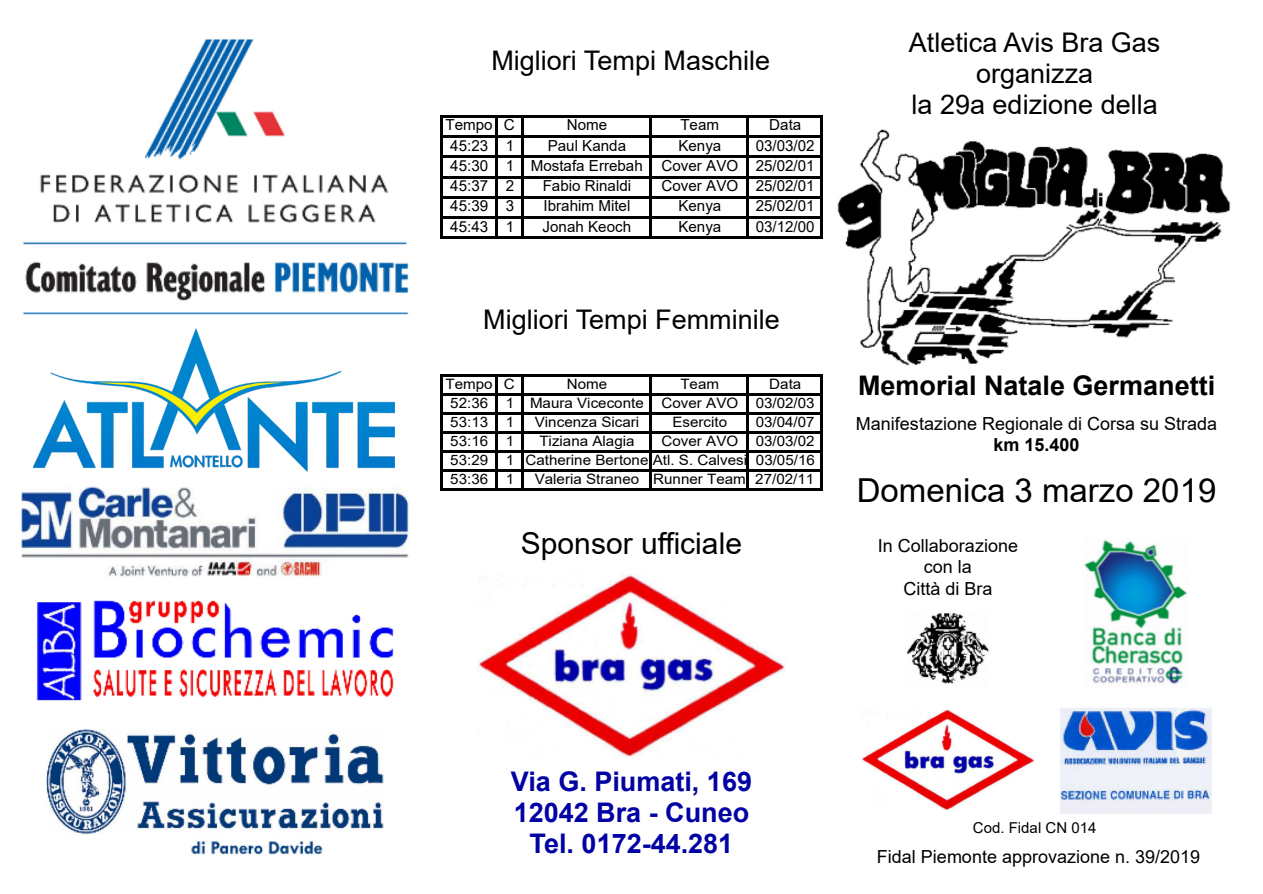
<style>
.page{position:relative;width:1263px;height:894px;background:#fff}
.page>*{position:absolute;margin:0;border:0;box-sizing:border-box;transform-origin:0 0}
.t1{font:33px "Arial";color:#000}
.t2{font:30px "Arial";color:#000}
.t3{font:27px/30.9px "Arial";color:#000;text-align:center}
.t4{font:700 27px/30.9px "Arial";color:#0201a3;text-align:center}
.t5{font:700 27px "Arial";color:#000}
.t6{font:18px/21.6px "Arial";color:#000;text-align:center}
.t7{font:700 18px "Arial";color:#000}
.t8{font:15.15px/20.2px "Arial";color:#000;text-align:justify}
.t9{font:15px "Arial";color:#000}
.t10{font:14.25px/19px "Arial";color:#000;scale:1.06 1}
</style>
<div class="page">
<img style="left:1061px;top:708px;width:150px;height:104px">
<img style="left:862px;top:709px;width:172px;height:101px">
<img style="left:907px;top:613px;width:83px;height:71px">
<img style="left:1084px;top:540px;width:103px;height:144px">
<img style="left:478px;top:574px;width:307px;height:183px">
<img style="left:837px;top:129px;width:394px;height:237px">
<img style="left:46px;top:729px;width:338px;height:126px">
<img style="left:36px;top:600px;width:358px;height:101px">
<img style="left:21px;top:486px;width:388px;height:91px">
<img style="left:22px;top:39px;width:387px;height:275px">
<hr style="left:440px;top:115px;width:3px;height:124px;background:#000">
<hr style="left:495px;top:117px;width:3px;height:122px;background:#000">
<hr style="left:521px;top:117px;width:3px;height:122px;background:#000">
<hr style="left:649px;top:117px;width:3px;height:122px;background:#000">
<hr style="left:747px;top:117px;width:2px;height:122px;background:#000">
<hr style="left:820px;top:117px;width:3px;height:122px;background:#000">
<hr style="left:443px;top:115px;width:380px;height:2px;background:#000">
<hr style="left:443px;top:135px;width:380px;height:3px;background:#000">
<hr style="left:443px;top:156px;width:380px;height:2px;background:#000">
<hr style="left:443px;top:176px;width:380px;height:2px;background:#000">
<hr style="left:443px;top:196px;width:380px;height:2px;background:#000">
<hr style="left:443px;top:216px;width:380px;height:3px;background:#000">
<hr style="left:443px;top:236px;width:380px;height:3px;background:#000">
<hr style="left:440px;top:374px;width:3px;height:116px;background:#000">
<hr style="left:495px;top:376px;width:3px;height:114px;background:#000">
<hr style="left:521px;top:376px;width:3px;height:114px;background:#000">
<hr style="left:649px;top:376px;width:3px;height:114px;background:#000">
<hr style="left:747px;top:376px;width:2px;height:114px;background:#000">
<hr style="left:820px;top:376px;width:3px;height:114px;background:#000">
<hr style="left:443px;top:374px;width:380px;height:2px;background:#000">
<hr style="left:443px;top:393px;width:380px;height:2px;background:#000">
<hr style="left:443px;top:412px;width:380px;height:2px;background:#000">
<hr style="left:443px;top:431px;width:380px;height:2px;background:#000">
<hr style="left:443px;top:450px;width:380px;height:2px;background:#000">
<hr style="left:443px;top:469px;width:380px;height:2px;background:#000">
<hr style="left:443px;top:488px;width:380px;height:2px;background:#000">
<img style="left:34px;top:328px;width:360px;height:143px">
<h3 class="t3" style="left:491px;top:47px;width:280px">Migliori Tempi Maschile</h3>
<p class="t8" style="left:446px;top:116px;width:71px">Tempo C</p>
<p class="t8" style="left:567px;top:116px;width:42px">Nome</p>
<p class="t8" style="left:680px;top:116px;width:40px">Team</p>
<p class="t8" style="left:769px;top:116px;width:34px">Data</p>
<p class="t8" style="left:450px;top:136px;width:65px">45:23 1</p>
<p class="t8" style="left:548px;top:136px;width:80px">Paul Kanda</p>
<p class="t8" style="left:678px;top:136px;width:44px">Kenya</p>
<p class="t8" style="left:450px;top:136px;width:366px;text-indent:305px">03/03/02<br>45:30 1 Mostafa Errebah Cover AVO 25/02/01<br>45:37 2</p>
<p class="t8" style="left:543px;top:177px;width:90px">Fabio Rinaldi</p>
<p class="t8" style="left:662px;top:177px;width:155px">Cover AVO 25/02/01</p>
<p class="t8" style="left:450px;top:197px;width:65px">45:39 3</p>
<p class="t8" style="left:544px;top:197px;width:88px">Ibrahim Mitel</p>
<p class="t8" style="left:678px;top:197px;width:44px">Kenya</p>
<p class="t8" style="left:756px;top:197px;width:60px">25/02/01</p>
<p class="t8" style="left:450px;top:217px;width:65px">45:43 1</p>
<p class="t8" style="left:543px;top:217px;width:90px">Jonah Keoch</p>
<p class="t8" style="left:678px;top:217px;width:44px">Kenya</p>
<p class="t8" style="left:756px;top:217px;width:60px">03/12/00</p>
<h3 class="t3" style="left:483px;top:306px;width:298px">Migliori Tempi Femminile</h3>
<p class="t10" style="left:446px;top:375px;width:67px">Tempo C</p>
<p class="t10" style="left:567px;top:375px;width:40px">Nome</p>
<p class="t10" style="left:680px;top:375px;width:38px">Team</p>
<p class="t10" style="left:450px;top:375px;width:345px;text-indent:319px">Data<br>52:36 1 Maura Viceconte Cover AVO 03/02/03<br>53:13 1</p>
<p class="t10" style="left:535px;top:413px;width:100px">Vincenza Sicari</p>
<p class="t10" style="left:672px;top:413px;width:53px">Esercito</p>
<p class="t10" style="left:756px;top:413px;width:57px">03/04/07</p>
<p class="t10" style="left:450px;top:432px;width:345px;text-align:justify;text-indent:211px">Cover AVO 03/03/02<br>53:29 1 Catherine Bertone Atl. S. Calvesi 03/05/16<br>53:36 1</p>
<p class="t10" style="left:450px;top:432px;width:62px">53:16 1</p>
<p class="t10" style="left:539px;top:432px;width:91px">Tiziana Alagia</p>
<p class="t10" style="left:535px;top:470px;width:265px">Valeria Straneo Runner Team 27/02/11</p>
<h2 class="t2" style="left:521px;top:532px;width:223px">Sponsor ufficiale</h2>
<h3 class="t3" style="left:909px;top:30px;width:253px">Atletica Avis Bra Gas organizza<br>la 29a edizione della</h3>
<h3 class="t5" style="left:858px;top:375px;width:359px">Memorial Natale Germanetti</h3>
<p class="t6" style="left:856px;top:414px;width:363px">Manifestazione Regionale di Corsa su Strada</p>
<p class="t7" style="left:993px;top:438px;width:88px">km 15.400</p>
<h1 class="t1" style="left:857px;top:477px;width:361px">Domenica 3 marzo 2019</h1>
<p class="t6" style="left:878px;top:536px;width:142px">In Collaborazione con la<br>Città di Bra</p>
<h3 class="t4" style="left:511px;top:768px;width:243px">Via G. Piumati, 169<br>12042 Bra - Cuneo<br>Tel. 0172-44.281</h3>
<p class="t9" style="left:973px;top:822px;width:125px">Cod. Fidal CN 014</p>
<p class="t6" style="left:877px;top:847px;width:325px">Fidal Piemonte approvazione n. 39/2019</p>
</div>
